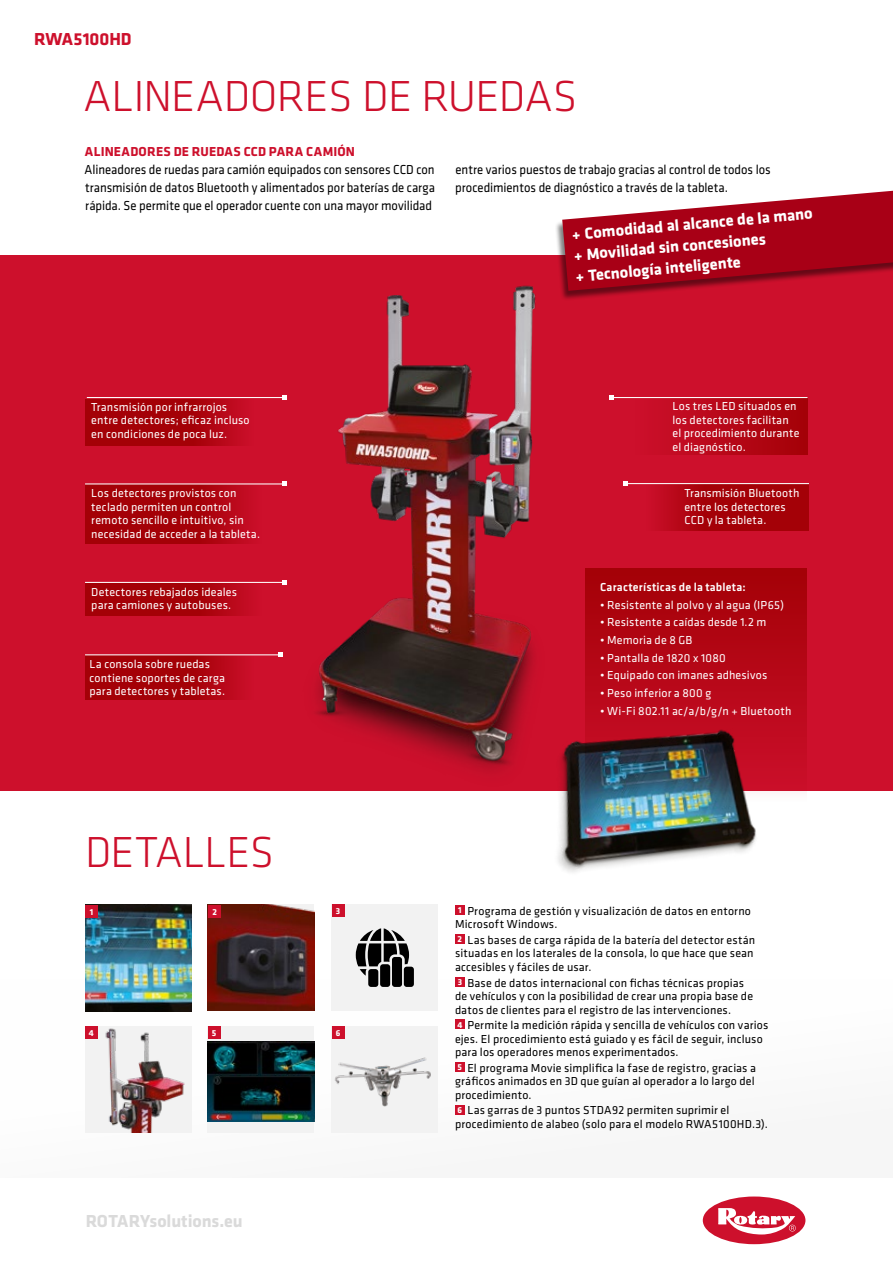
<style>
.page{position:relative;width:893px;height:1263px;background:#fff}
.page>*{position:absolute;margin:0;border:0;box-sizing:border-box;transform-origin:0 0}
.t1{font:300 45px "Klavika";letter-spacing:-.01em;color:#cd102c}
.t2{font:700 18px "Klavika";letter-spacing:-.005em;color:#dadada}
.t3{font:700 18px "Klavika";letter-spacing:-.005em;color:#cd102c}
.t4{font:700 16.5px/21px "Klavika";color:#fff}
.t5{font:13.5px/18px "Klavika";color:#000;text-align:justify;scale:.94 1}
.t6{font:700 13.5px "Klavika";letter-spacing:.015em;color:#cd102c}
.t7{font:12px/13.5px "Klavika";letter-spacing:.01em;color:#000}
.t8{font:12px/13.5px "Klavika";letter-spacing:.015em;color:#fff}
.t9{font:500 12px "Klavika";letter-spacing:.015em;color:#fff}
.t10{font:700 9px "Klavika";color:#fff}
.s1{font-weight:700;font-size:9px;color:#fff}
</style>
<div class="page">
<div style="left:0;top:979px;width:893px;height:199px;background:#f6f6f6"></div>
<svg style="left:702px;top:1196px;width:104px;height:49px"></svg>
<div style="left:0;top:255px;width:893px;height:536px;background:#cd102c"></div>
<div style="left:332px;top:904px;width:106px;height:107px;background:#f2f2f2"></div>
<div style="left:208px;top:1026px;width:106px;height:107px;background:#f2f2f2"></div>
<img style="left:208px;top:1042px;width:106px;height:79px">
<img style="left:105px;top:1028px;width:80px;height:105px">
<img style="left:85px;top:905px;width:106px;height:106px">
<img style="left:208px;top:904px;width:106px;height:107px">
<div style="left:208px;top:905px;width:13px;height:13px;background:#cd102c"></div>
<div style="left:85px;top:1026px;width:13px;height:13px;background:#cd102c"></div>
<div style="left:85px;top:905px;width:13px;height:13px;background:#cd102c"></div>
<div style="left:332px;top:904px;width:12px;height:13px;background:#cd102c"></div>
<div style="left:332px;top:1026px;width:106px;height:107px;background:#f2f2f2"></div>
<img style="left:335px;top:1057px;width:96px;height:50px">
<div style="left:208px;top:1026px;width:13px;height:13px;background:#cd102c"></div>
<div style="left:332px;top:1026px;width:12px;height:13px;background:#cd102c"></div>
<svg style="left:356px;top:928px;width:53px;height:48px"></svg>
<div style="left:404px;top:967px;width:10px;height:20px;background:#000;border-radius:3px"></div>
<div style="left:392px;top:957px;width:10px;height:30px;background:#000;border-radius:3px"></div>
<div style="left:380px;top:964px;width:10px;height:23px;background:#000;border-radius:3px"></div>
<div style="left:368px;top:969px;width:10px;height:18px;background:#000;border-radius:3px"></div>
<img style="left:558px;top:793px;width:198px;height:79px">
<div style="left:555px;top:190px;width:338px;height:110px;background:#000;opacity:.5"></div>
<svg style="left:562px;top:191px;width:331px;height:100px"></svg>
<div style="left:623px;top:484px;width:186px;height:47px;background:linear-gradient(to right,#c70e27,#980000)"></div>
<hr style="left:626px;top:483px;width:183px;height:1px;background:#fff">
<svg style="left:624px;top:481px;width:4px;height:5px"></svg>
<div style="left:631px;top:397px;width:176px;height:58px;background:linear-gradient(to right,#ce102d,#a40107)"></div>
<hr style="left:611px;top:397px;width:196px;height:1px;background:#fff">
<svg style="left:609px;top:395px;width:4px;height:5px"></svg>
<svg style="left:85px;top:655px;width:159px;height:45px;background:#aa050e"></svg>
<hr style="left:85px;top:654px;width:196px;height:1px;background:#fff">
<svg style="left:85px;top:484px;width:159px;height:60px;background:#a8040c"></svg>
<hr style="left:85px;top:483px;width:199px;height:1px;background:#fff">
<div style="left:455px;top:905px;width:10px;height:10px;background:#cd102c"></div>
<div style="left:455px;top:934px;width:10px;height:10px;background:#cd102c"></div>
<div style="left:455px;top:977px;width:10px;height:9px;background:#cd102c"></div>
<div style="left:455px;top:1019px;width:10px;height:10px;background:#cd102c"></div>
<div style="left:455px;top:1062px;width:10px;height:10px;background:#cd102c"></div>
<div style="left:455px;top:1104px;width:10px;height:10px;background:#cd102c"></div>
<svg style="left:85px;top:399px;width:153px;height:46px;background:#a8020b"></svg>
<hr style="left:87px;top:397px;width:197px;height:1px;background:#fff">
<svg style="left:85px;top:583px;width:159px;height:33px;background:#a8020a"></svg>
<hr style="left:85px;top:582px;width:199px;height:1px;background:#fff">
<svg style="left:585px;top:569px;width:222px;height:236px"></svg>
<img style="left:244px;top:255px;width:359px;height:538px">
<h2 class="t3" style="left:34px;top:30px;width:99px">RWA5100HD</h2>
<h1 class="t1" style="left:83px;top:71px;width:495px">ALINEADORES DE RUEDAS</h1>
<p class="t6" style="left:85px;top:144px;width:271px">ALINEADORES DE RUEDAS CCD PARA CAMIÓN</p>
<p class="t5" style="left:85px;top:160px;width:374px">Alineadores de ruedas para camión equipados con sensores CCD con transmisión de datos Bluetooth y alimentados por baterías de carga rápida. Se permite que el operador cuente con una mayor movilidad</p>
<p class="t5" style="left:455px;top:160px;width:337px">entre varios puestos de trabajo gracias al control de todos los procedimientos de diagnóstico a través de la tableta.</p>
<h3 class="t4" style="left:571px;top:224px;width:243px;rotate:-5deg">+ Comodidad al alcance de la mano + Movilidad sin concesiones<br>+ Tecnología inteligente</h3>
<p class="t8" style="left:91px;top:400px;width:160px">Transmisión por infrarrojos entre detectores; eficaz incluso en condiciones de poca luz.</p>
<p class="t8" style="left:91px;top:487px;width:170px">Los detectores provistos con teclado permiten un control remoto sencillo e intuitivo, sin necesidad de acceder a la tableta.</p>
<p class="t8" style="left:91px;top:585px;width:147px">Detectores rebajados ideales para camiones y autobuses.</p>
<p class="t8" style="left:90px;top:658px;width:137px">La consola sobre ruedas contiene soportes de carga para detectores y tabletas.</p>
<h1 class="t1" style="left:85px;top:827px;width:191px">DETALLES</h1>
<p class="t10" style="left:90px;top:907px;width:5px">1</p>
<p class="t10" style="left:336px;top:906px;width:6px">3</p>
<p class="t10" style="left:212px;top:907px;width:6px">2</p>
<p class="t10" style="left:89px;top:1028px;width:7px">4</p>
<p class="t10" style="left:212px;top:1028px;width:6px">5</p>
<p class="t10" style="left:336px;top:1028px;width:6px">6</p>
<h2 class="t2" style="left:86px;top:1211px;width:159px">ROTARYsolutions.eu</h2>
<p class="t8" style="left:672px;top:400px;width:129px">Los tres LED situados en los detectores facilitan el procedimiento durante el diagnóstico.</p>
<p class="t8" style="left:684px;top:487px;width:117px">Transmisión Bluetooth entre los detectores<br>CCD y la tableta.</p>
<p class="t9" style="left:600px;top:579px;width:147px">Características de la tableta:</p>
<p class="t8" style="left:600px;top:598px;width:185px">• Resistente al polvo y al agua (IP65)</p>
<p class="t8" style="left:600px;top:616px;width:168px">• Resistente a caídas desde 1.2 m</p>
<p class="t8" style="left:600px;top:633px;width:94px">• Memoria de 8 GB</p>
<p class="t8" style="left:600px;top:651px;width:127px">• Pantalla de 1820 x 1080</p>
<p class="t8" style="left:600px;top:669px;width:169px">• Equipado con imanes adhesivos</p>
<p class="t8" style="left:600px;top:686px;width:113px">• Peso inferior a 800 g</p>
<p class="t8" style="left:600px;top:704px;width:193px">• Wi-Fi 802.11 ac/a/b/g/n + Bluetooth</p>
<p class="t7" style="left:455px;top:904px;width:297px"><span class="s1">1</span> Programa de gestión y visualización de datos en entorno<br>Microsoft Windows.</p>
<p class="t7" style="left:455px;top:933px;width:302px;text-align:justify"><span class="s1">2</span> Las bases de carga rápida de la batería del detector están situadas en los laterales de la consola, lo que hace que sean accesibles y fáciles de usar.</p>
<p class="t7" style="left:455px;top:976px;width:300px"><span class="s1">3</span> Base de datos internacional con fichas técnicas propias de vehículos y con la posibilidad de crear una propia base de datos de clientes para el registro de las intervenciones.</p>
<p class="t7" style="left:455px;top:1019px;width:315px"><span class="s1">4</span> Permite la medición rápida y sencilla de vehículos con varios ejes. El procedimiento está guiado y es fácil de seguir, incluso para los operadores menos experimentados.</p>
<p class="t7" style="left:455px;top:1061px;width:303px"><span class="s1">5</span> El programa Movie simplifica la fase de registro, gracias a gráficos animados en 3D que guían al operador a lo largo del procedimiento.</p>
<p class="t7" style="left:455px;top:1104px;width:314px"><span class="s1">6</span> Las garras de 3 puntos STDA92 permiten suprimir el procedimiento de alabeo (solo para el modelo RWA5100HD.3).</p>
</div>
